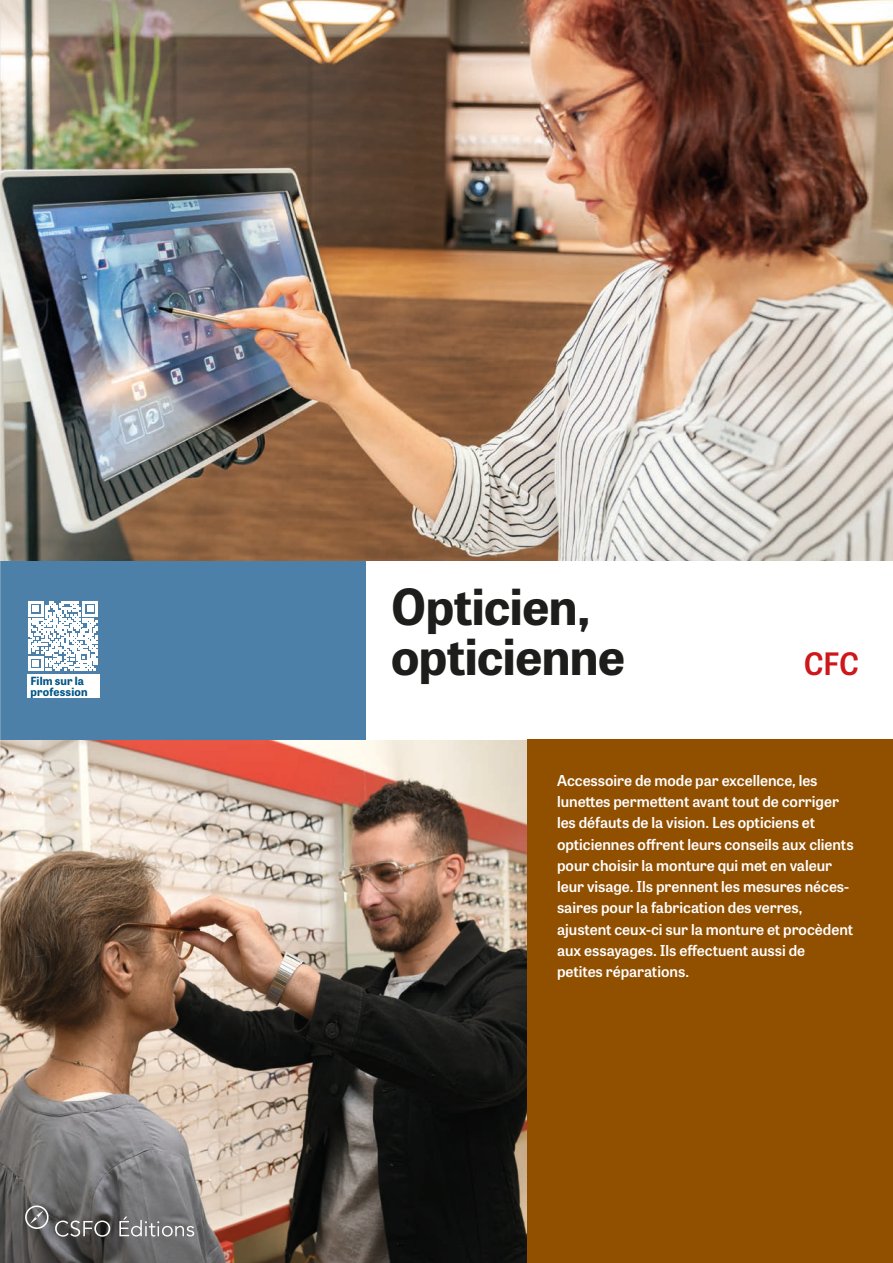
<style>
.page{position:relative;width:893px;height:1263px;background:#fff}
.page>*{position:absolute;margin:0;border:0;box-sizing:border-box;transform-origin:0 0}
.t1{font:700 49.5px/49.5px "Tablet Gothic";letter-spacing:-.01em;color:#1d1d1b}
.t2{font:600 30.75px "Tablet Gothic";color:#cd171a}
.t3{font:600 15px/21.3px "Tablet Gothic";color:#fff}
.t4{font:700 11.25px/10.5px "Tablet Gothic";letter-spacing:.015em;color:#005687}
</style>
<div class="page">
<img style="left:0;top:0;width:893px;height:561px">
<img style="left:0;top:740px;width:527px;height:523px">
<div style="left:527px;top:740px;width:366px;height:523px;background:#914f00"></div>
<div style="left:0;top:561px;width:366px;height:179px;background:#4c80a9"></div>
<svg style="left:55px;top:1220px;width:55px;height:17px"></svg>
<svg style="left:25px;top:1205px;width:24px;height:24px"></svg>
<svg style="left:119px;top:1216px;width:75px;height:20px"></svg>
<div style="left:28px;top:674px;width:72px;height:24px;background:#fff"></div>
<svg style="left:28px;top:601px;width:70px;height:70px"></svg>
<p class="t4" style="left:30px;top:676px;width:59px">Film sur la profession</p>
<h1 class="t1" style="left:391px;top:580px;width:235px">Opticien, opticienne</h1>
<h2 class="t2" style="left:804px;top:642px;width:57px">CFC</h2>
<p class="t3" style="left:557px;top:769px;width:298px">Accessoire de mode par excellence, les lunettes permettent avant tout de corriger les défauts de la vision. Les opticiens et opticiennes offrent leurs conseils aux clients pour choisir la monture qui met en valeur leur visage. Ils prennent les mesures néces&shy;saires pour la fabrication des verres, ajustent ceux-ci sur la monture et procèdent aux essayages. Ils effectuent aussi de petites réparations.</p>
</div>
